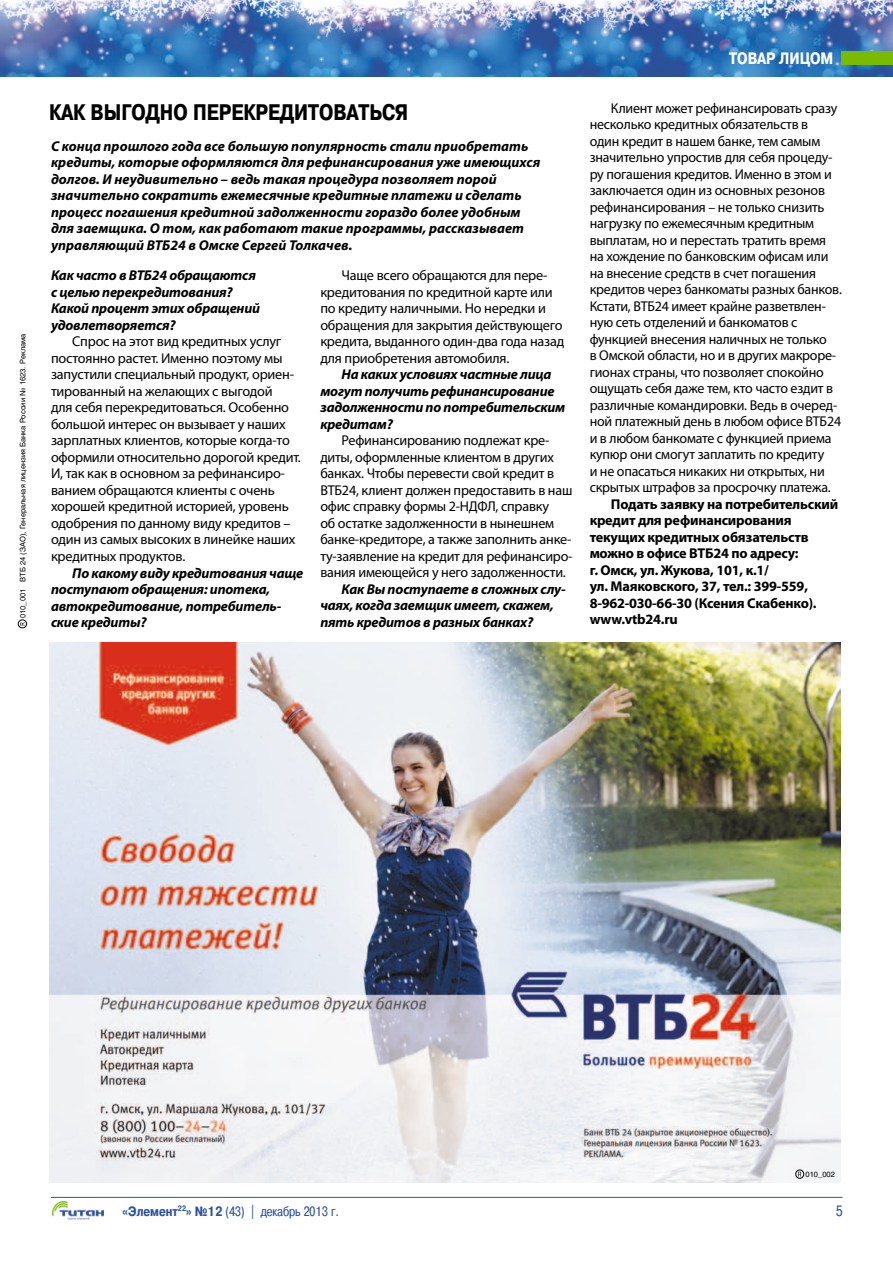
<style>
.page{position:relative;width:893px;height:1263px;background:#fff}
.page>*{position:absolute;margin:0;border:0;box-sizing:border-box;transform-origin:0 0}
.t1{font:700 22.5px "Pragmatica Condensed Cyr";color:#000}
.t2{font:700 16.5px "Pragmatica Condensed Cyr";color:#fff}
.t3{font:15px "Pragmatica Condensed Cyr";color:#2b539f}
.t4{font:14.25px/16.5px "Myriad Pro";letter-spacing:-.015em;color:#000}
.t5{font:italic 700 14.25px/16.5px "Myriad Pro";letter-spacing:-.005em;color:#000}
.t6{font:700 14.25px/16.5px "Myriad Pro";letter-spacing:-.015em;color:#000}
.t7{font:13.5px "Pragmatica Condensed Cyr";color:#2b539f}
.t8{font:7.5px "Helios";color:#000}
.s1{font-weight:700}
</style>
<div class="page">
<svg style="left:0;top:0;width:893px;height:77px"></svg>
<div style="left:842px;top:51px;width:51px;height:13px;background:#78bb00"></div>
<hr style="left:51px;top:1197px;width:791px;height:1px;background:#2b539f">
<img style="left:52px;top:1201px;width:51px;height:18px">
<img style="left:49px;top:642px;width:791px;height:540px">
<svg style="left:798px;top:1172px;width:3px;height:4px"></svg>
<div style="left:795px;top:1170px;width:9px;height:8px;border:1px solid #000;border-radius:50%"></div>
<svg style="left:20px;top:622px;width:5px;height:3px"></svg>
<div style="left:18px;top:620px;width:9px;height:8px;border:1px solid #000;border-radius:50%"></div>
<p class="t8" style="left:18px;top:582px;width:250px;rotate:-90deg">ВТБ 24 (ЗАО), Генеральная лицензия Банка России № 1623. Реклама</p>
<p class="t8" style="left:18px;top:618px;width:31px;rotate:-90deg">010_001</p>
<h1 class="t1" style="left:49px;top:99px;width:69px">КАК ВЫГО</h1>
<h1 class="t1" style="left:146px;top:99px;width:262px">ДНО ПЕРЕКРЕДИТОВАТЬСЯ</h1>
<p class="t5" style="left:51px;top:137px;width:491px">С конца прошлого года все большую популярность стали приобретать кредиты, которые оформляются для рефинансирования уже имеющихся долгов. И неудивительно – ведь такая процедура позволяет порой значительно сократить ежемесячные кредитные платежи и сделать процесс погашения кредитной задолженности гораздо более удобным для заемщика. О том, как работают такие программы, рассказывает управляющий ВТБ24 в Омске Сергей Толкачев.</p>
<p class="t5" style="left:51px;top:267px;width:211px">Как часто в ВТБ24 обращаются с целью перекредитования?<br>Какой процент этих обращений удовлетворяется?</p>
<p class="t4" style="left:51px;top:333px;width:251px;text-indent:21px">Спрос на этот вид кредитных услуг постоянно растет. Именно поэтому мы запустили специальный продукт, ориен&shy;тированный на желающих с выгодой<br>для себя перекредитоваться. Особенно большой интерес он вызывает у наших зарплатных клиентов, которые когда-то оформили относительно дорогой кредит.<br>И, так как в основном за рефинансиро&shy;ванием обращаются клиенты с очень хорошей кредитной историей, уровень одобрения по данному виду кредитов – один из самых высоких в линейке наших кредитных продуктов.</p>
<p class="t5" style="left:51px;top:564px;width:254px;text-indent:21px">По какому виду кредитования чаще поступают обращения: ипотека, автокредитование, потребитель&shy;ские кредиты?</p>
<p class="t4" style="left:320px;top:267px;width:246px;text-indent:21px">Чаще всего обращаются для пере&shy;кредитования по кредитной карте или по кредиту наличными. Но нередки и обращения для закрытия действующего кредита, выданного один-два года назад для приобретения автомобиля.</p>
<p class="t5" style="left:320px;top:366px;width:247px;text-indent:21px">На каких условиях частные лица могут получить рефинансирование задолженности по потребительским кредитам?</p>
<p class="t4" style="left:320px;top:432px;width:254px;text-indent:21px">Рефинансированию подлежат кре&shy;диты, оформленные клиентом в других банках. Чтобы перевести свой кредит в ВТБ24, клиент должен предоставить в наш офис справку формы 2-НДФЛ, справку<br>об остатке задолженности в нынешнем банке-кредиторе, а также заполнить анке&shy;ту-заявление на кредит для рефинансиро&shy;вания имеющейся у него задолженности.</p>
<p class="t5" style="left:320px;top:580px;width:247px;text-indent:21px">Как Вы поступаете в сложных слу&shy;чаях, когда заемщик имеет, скажем, пять кредитов в разных банках?</p>
<p class="t2" style="left:729px;top:49px;width:104px">товар лицом</p>
<p class="t4" style="left:590px;top:99px;width:254px;text-indent:21px">Клиент может рефинансировать сразу несколько кредитных обязательств в<br>один кредит в нашем банке, тем самым значительно упростив для себя процеду&shy;ру погашения кредитов. Именно в этом и заключается один из основных резонов рефинансирования – не только снизить нагрузку по ежемесячным кредитным выплатам, но и перестать тратить время на хождение по банковским офисам или на внесение средств в счет погашения кредитов через банкоматы разных банков.<br>Кстати, ВТБ24 имеет крайне разветвлен&shy;ную сеть отделений и банкоматов с функцией внесения наличных не только<br>в Омской области, но и в других макроре&shy;гионах страны, что позволяет спокойно ощущать себя даже тем, кто часто ездит в различные командировки. Ведь в очеред&shy;ной платежный день в любом офисе ВТБ24 и в любом банкомате с функцией приема купюр они смогут заплатить по кредиту<br>и не опасаться никаких ни открытых, ни скрытых штрафов за просрочку платежа.</p>
<p class="t6" style="left:590px;top:495px;width:250px;text-indent:21px">Подать заявку на потребительский кредит для рефинансирования текущих кредитных обязательств можно в офисе ВТБ24 по адресу:<br>г. Омск, ул. Жукова, 101, к.1/<br>ул. Маяковского, 37, тел.: 399-559,<br>8-962-030-66-30 (Ксения Скабенко). www.vtb24.ru</p>
<p class="t8" style="left:805px;top:1170px;width:31px">010_002</p>
<p class="t7" style="left:123px;top:1203px;width:218px"><span class="s1">«Элемент</span><sup>22</sup><span class="s1">» №12</span> (43) | декабрь 2013 г.</p>
<p class="t3" style="left:836px;top:1203px;width:8px">5</p>
</div>
